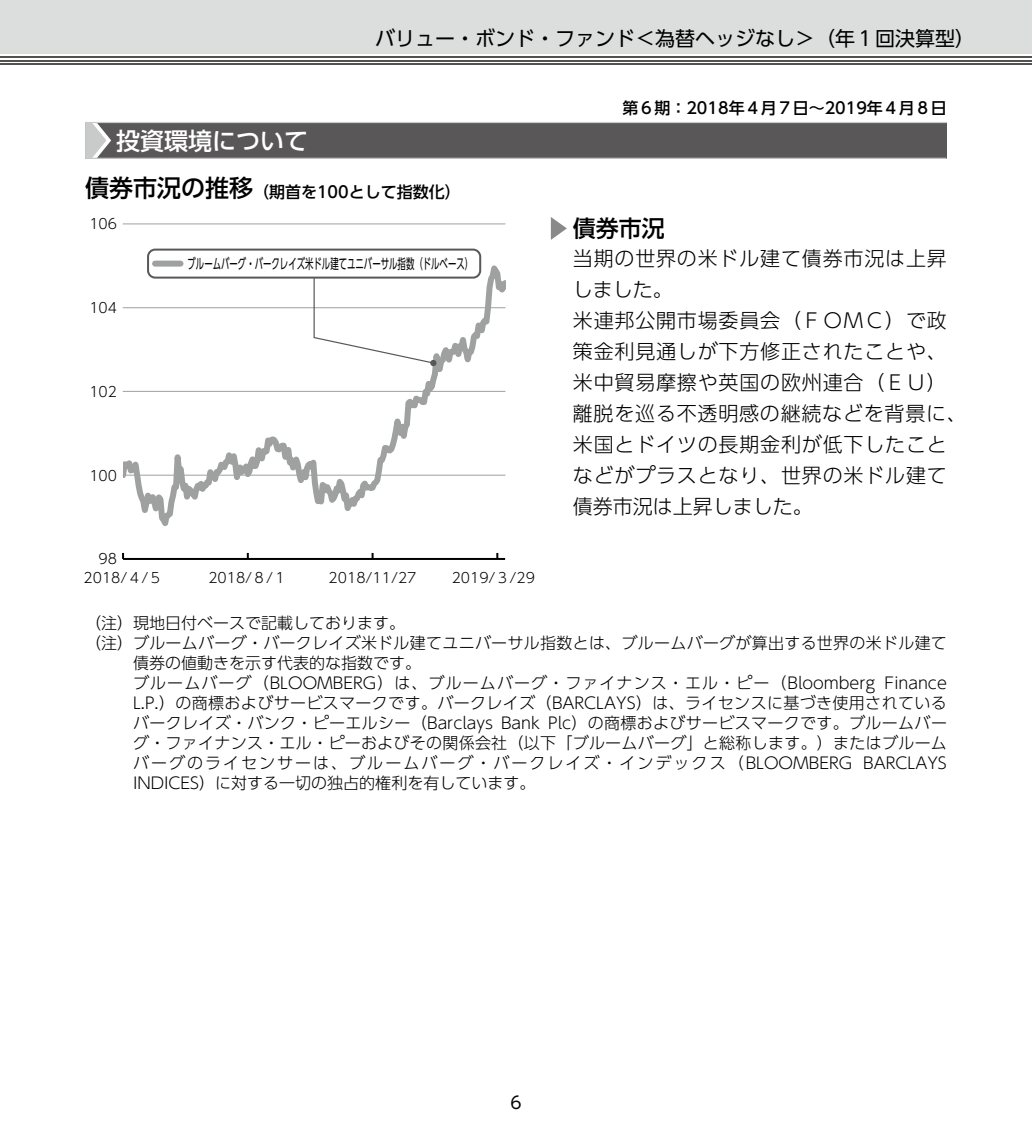
<style>
.page{position:relative;width:1032px;height:1134px;background:#fff}
.page>*{position:absolute;margin:0;border:0;box-sizing:border-box;transform-origin:0 0}
.t1{font:500 24px "UD Shin Go Pro";color:#fff}
.t2{font:500 23px "UD Shin Go Pro";color:#000}
.t3{font:300 20px/31px "UD Shin Go Pro";letter-spacing:.04em;color:#000}
.t4{font:20px "UD Shin Go Pro";color:#000}
.t5{font:17px "UD Shin Go Pro";color:#000}
.t6{font:300 16px "UD Shin Go Pro";letter-spacing:.02em;color:#000}
.t7{font:300 16px "UD Shin Go Pro";color:#000}
.t8{font:300 16px "UD Shin Go Pro";letter-spacing:.125em;color:#000}
.t9{font:500 16px "UD Shin Go Pro";color:#000}
.t10{font:300 14px "UD Shin Go Pro";color:#000}
.t11{font:14px "UD Shin Go Pro";color:#000;scale:.6 1}
.s1{font-size:24px}
</style>
<div class="page">
<div style="left:0;top:0;width:1032px;height:54px;background:#dcdddd"></div>
<hr style="left:0;top:63px;width:1032px;height:2px;background:#545251">
<hr style="left:0;top:60px;width:1032px;height:1px;background:#545251">
<hr style="left:0;top:56px;width:1032px;height:2px;background:#545251">
<div style="left:85px;top:122px;width:862px;height:36px;background:#595757"></div>
<hr style="left:85px;top:158px;width:861px;height:1px;background:#c9caca">
<hr style="left:85px;top:122px;width:862px;height:1px;background:#c9caca">
<svg style="left:85px;top:123px;width:26px;height:35px"></svg>
<hr style="left:123px;top:224px;width:382px;height:1px;background:#9fa0a0">
<svg style="left:123px;top:255px;width:382px;height:271px"></svg>
<hr style="left:123px;top:558px;width:382px;height:2px;background:#000">
<svg style="left:313px;top:279px;width:122px;height:85px"></svg>
<div style="left:430px;top:360px;width:7px;height:6px;background:#595757;border-radius:50%"></div>
<div style="left:148px;top:250px;width:332px;height:28px;background:#fff;border-radius:7px"></div>
<div style="left:147px;top:249px;width:334px;height:30px;border:2px solid #595757;border-radius:7px"></div>
<div style="left:155px;top:261px;width:26px;height:6px;background:#9fa0a0"></div>
<svg style="left:551px;top:217px;width:16px;height:23px"></svg>
<p class="t4" style="left:375px;top:22px;width:601px">バリュー・ボンド・ファンド＜為替ヘッジなし＞（年１回決算型）</p>
<h1 class="t1" style="left:116px;top:121px;width:193px">投資環境について</h1>
<p class="t9" style="left:85px;top:179px;width:377px"><span class="s1">債券市況の推移</span>（期首を100として指数化）</p>
<p class="t10" style="left:89px;top:213px;width:29px">106</p>
<p class="t10" style="left:89px;top:296px;width:29px">104</p>
<p class="t10" style="left:89px;top:380px;width:29px">102</p>
<p class="t10" style="left:89px;top:464px;width:29px">100</p>
<p class="t10" style="left:99px;top:548px;width:20px">98</p>
<p class="t11" style="left:188px;top:252px;width:477px">ブルームバーグ・バークレイズ米ドル建てユニバーサル指数（ドルベース）</p>
<p class="t10" style="left:84px;top:567px;width:80px">2018/４/５</p>
<p class="t10" style="left:208px;top:567px;width:80px">2018/８/１</p>
<p class="t10" style="left:329px;top:567px;width:89px">2018/11/27</p>
<p class="t10" style="left:452px;top:567px;width:85px">2019/３/29</p>
<p class="t9" style="left:622px;top:95px;width:326px">第６期：2018年４月７日～2019年４月８日</p>
<h2 class="t2" style="left:573px;top:210px;width:93px">債券市況</h2>
<p class="t3" style="left:573px;top:242px;width:396px">当期の世界の米ドル建て債券市況は上昇しました。<br>米連邦公開市場委員会（ＦＯＭＣ）で政策金利見通しが下方修正されたことや、米中貿易摩擦や英国の欧州連合（ＥＵ）離脱を巡る不透明感の継続などを背景に、米国とドイツの長期金利が低下したことなどがプラスとなり、世界の米ドル建て債券市況は上昇しました。</p>
<p class="t7" style="left:85px;top:610px;width:321px">（注）現地日付ベースで記載しております。</p>
<p class="t6" style="left:85px;top:630px;width:863px">（注）ブルームバーグ・バークレイズ米ドル建てユニバーサル指数とは、ブルームバーグが算出する世界の米ドル建て</p>
<p class="t7" style="left:133px;top:650px;width:289px">債券の値動きを示す代表的な指数です。</p>
<p class="t7" style="left:133px;top:670px;width:815px">ブルームバーグ（BLOOMBERG）は、ブルームバーグ・ファイナンス・エル・ピー（Bloomberg Finance</p>
<p class="t6" style="left:133px;top:690px;width:815px">L.P.）の商標およびサービスマークです。バークレイズ（BARCLAYS）は、ライセンスに基づき使用されている</p>
<p class="t6" style="left:133px;top:710px;width:815px">バークレイズ・バンク・ピーエルシー（Barclays Bank Plc）の商標およびサービスマークです。ブルームバー</p>
<p class="t6" style="left:133px;top:730px;width:815px">グ・ファイナンス・エル・ピーおよびその関係会社（以下「ブルームバーグ」と総称します。）またはブルーム</p>
<p class="t8" style="left:133px;top:750px;width:815px">バーグのライセンサーは、ブルームバーグ・バークレイズ・インデックス（BLOOMBERG BARCLAYS</p>
<p class="t7" style="left:133px;top:770px;width:404px">INDICES）に対する一切の独占的権利を有しています。</p>
<p class="t5" style="left:510px;top:1089px;width:13px">6</p>
</div>
